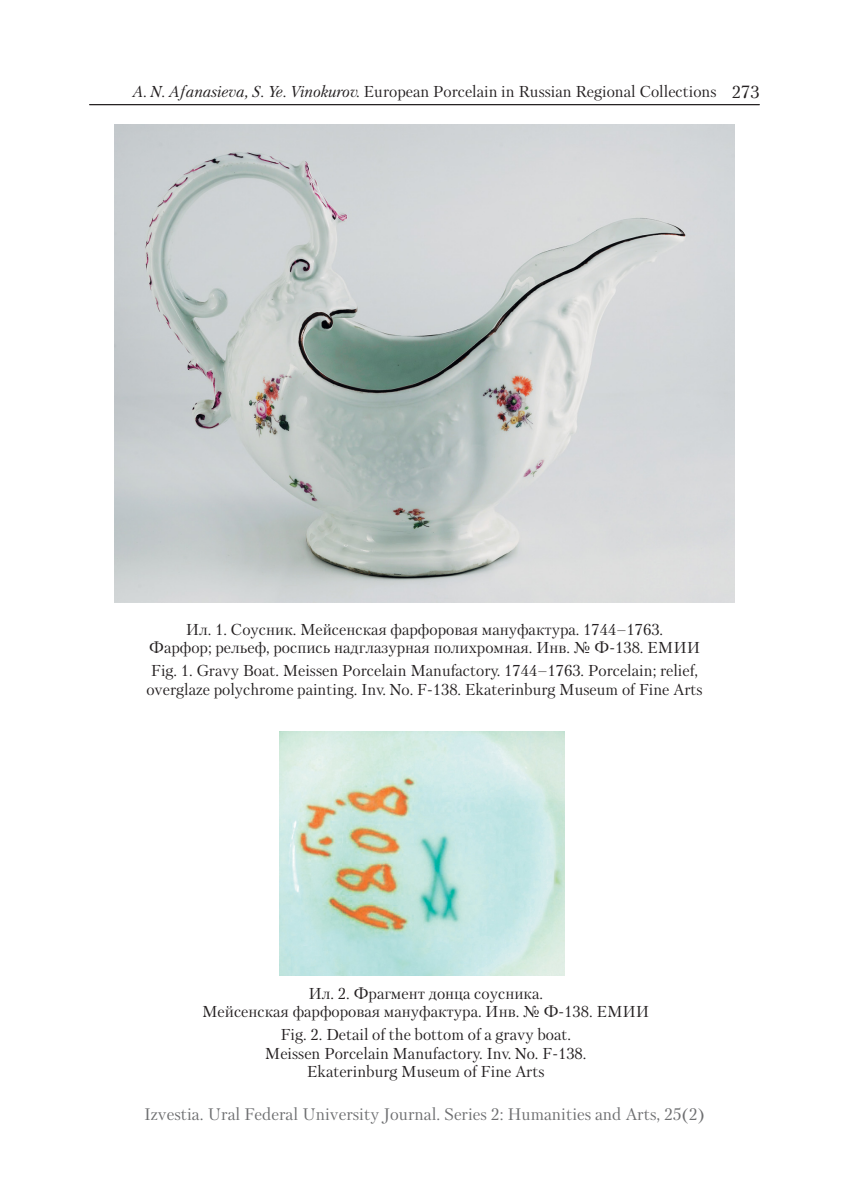
<style>
.page{position:relative;width:844px;height:1191px;background:#fff}
.page>*{position:absolute;margin:0;border:0;box-sizing:border-box;transform-origin:0 0}
.t1{font:17.5px "Petersburg CTT";color:#231f20}
.t2{font:16.62px "Petersburg C";color:#6d6e70}
.t3{font:15.75px/18.4px "Petersburg C";color:#231f20;text-align:center}
.s1{font-style:italic}
</style>
<div class="page">
<hr style="left:89px;top:104px;width:670px;height:1px;background:#231f20">
<img style="left:115px;top:125px;width:618px;height:478px">
<img style="left:279px;top:731px;width:285px;height:244px">
<p class="t3" style="left:132px;top:83px;width:585px"><span class="s1">A. N. Afanasieva, S. Ye. Vinokurov.</span> European Porcelain in Russian Regional Collections</p>
<p class="t1" style="left:731px;top:82px;width:29px">273</p>
<p class="t3" style="left:149px;top:621px;width:552px">Ил. 1. Соусник. Мейсенская фарфоровая мануфактура. 1744–1763.<br>Фарфор; рельеф, роспись надглазурная полихромная. Инв. № Ф-138. ЕМИИ</p>
<p class="t3" style="left:146px;top:663px;width:557px;text-align:left">Fig. 1. Gravy Boat. Meissen Porcelain Manufactory. 1744–1763. Porcelain; relief, overglaze polychrome painting. Inv. No. F-138. Ekaterinburg Museum of Fine Arts</p>
<p class="t3" style="left:202px;top:985px;width:448px">Ил. 2. Фрагмент донца соусника.<br>Мейсенская фарфоровая мануфактура. Инв. № Ф-138. ЕМИИ</p>
<p class="t3" style="left:265px;top:1027px;width:323px">Fig. 2. Detail of the bottom of a gravy boat.<br>Meissen Porcelain Manufactory. Inv. No. F-138.<br>Ekaterinburg Museum of Fine Arts</p>
<p class="t2" style="left:144px;top:1106px;width:561px">Izvestia. Ural Federal University Journal. Series 2: Humanities and Arts, 25(2)</p>
</div>
